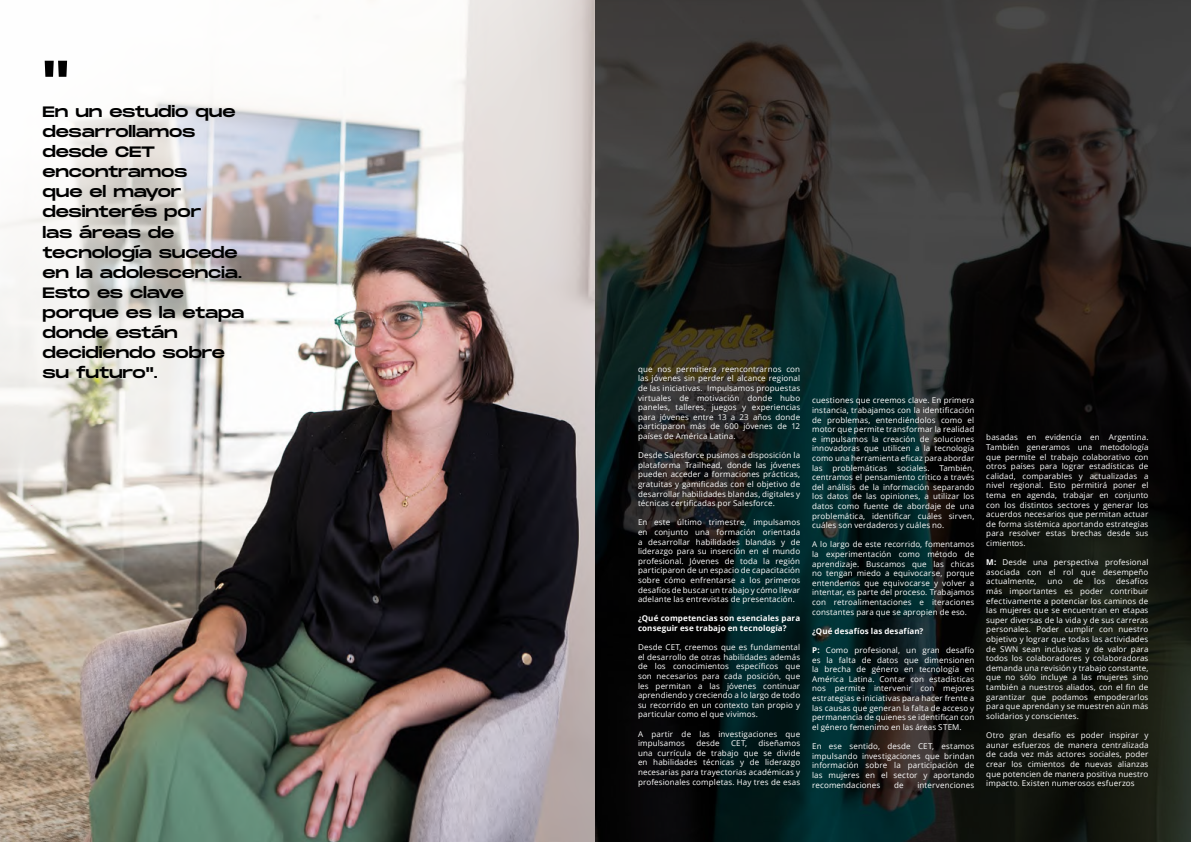
<style>
.page{position:relative;width:1191px;height:842px;background:#fff}
.page>*{position:absolute;margin:0;border:0;box-sizing:border-box;transform-origin:0 0}
.t1{font:50.2px "Monument Extended";color:#000}
.t2{font:15.1px/20.1px "Monument Extended";letter-spacing:-.01em;color:#000}
.t3{font:8px/9.6px "Open Sans";letter-spacing:.015em;color:#fff;text-align:justify}
.t4{font:700 8px/9.6px "Open Sans";letter-spacing:.015em;color:#fff}
.s1{font-weight:700}
</style>
<div class="page">
<img style="left:0;top:0;width:595px;height:842px">
<svg style="left:595px;top:0;width:596px;height:842px;background:#1b211f"></svg>
<h1 class="t1" style="left:43px;top:43px;width:28px">"</h1>
<h2 class="t2" style="left:43px;top:101px;width:203px">En un estudio que desarrollamos desde CET encontramos<br>que el mayor desinterés por<br>las áreas de tecnología sucede en la adolescencia.<br>Esto es clave porque es la etapa donde están decidiendo sobre su futuro".</h2>
<p class="t3" style="left:638px;top:364px;width:164px">que nos permitiera reencontrarnos con las jóvenes sin perder el alcance regional de las iniciativas. Impulsamos propuestas virtuales de motivación donde hubo paneles, talleres, juegos y experiencias para jóvenes entre 13 a 23 años donde participaron más de 600 jóvenes de 12 países de América Latina.</p>
<p class="t3" style="left:638px;top:450px;width:164px">Desde Salesforce pusimos a disposición la plataforma Trailhead, donde las jóvenes pueden acceder a formaciones prácticas, gratuitas y gamificadas con el objetivo de desarrollar habilidades blandas, digitales y técnicas certificadas por Salesforce.</p>
<p class="t3" style="left:638px;top:517px;width:164px">En este último trimestre, impulsamos en conjunto una formación orientada a desarrollar habilidades blandas y de liderazgo para su inserción en el mundo profesional. Jóvenes de toda la región participaron de un espacio de capacitación sobre cómo enfrentarse a los primeros desafíos de buscar un trabajo y cómo llevar adelante las entrevistas de presentación.</p>
<p class="t4" style="left:638px;top:613px;width:164px">¿Qué competencias son esenciales para conseguir ese trabajo en tecnología?</p>
<p class="t3" style="left:638px;top:642px;width:164px">Desde CET, creemos que es fundamental el desarrollo de otras habilidades además de los conocimientos específicos que son necesarios para cada posición, que les permitan a las jóvenes continuar aprendiendo y creciendo a lo largo de todo su recorrido en un contexto tan propio y particular como el que vivimos.</p>
<p class="t3" style="left:638px;top:729px;width:164px">A partir de las investigaciones que impulsamos</p>
<p class="t3" style="left:638px;top:738px;width:164px;text-indent:120px">diseñamos una currícula de trabajo que se divide en habilidades técnicas y de liderazgo necesarias para trayectorias académicas y profesionales completas. Hay tres de esas</p>
<p class="t3" style="left:696px;top:738px;width:25px">desde</p>
<p class="t3" style="left:731px;top:738px;width:18px">CET,</p>
<p class="t3" style="left:812px;top:395px;width:164px">cuestiones que creemos clave. En primera instancia, trabajamos con la identificación de problemas, entendiéndolos como el motor que permite transformar la realidad e impulsamos la creación de soluciones innovadoras que utilicen a la tecnología como una herramienta eficaz para abordar las problemáticas sociales. También, centramos el pensamiento crítico a través del análisis de la información separando los datos de las opiniones, a utilizar los datos como fuente de abordaje de una problemática, identificar cuáles sirven, cuáles son verdaderos y cuáles no.</p>
<p class="t3" style="left:812px;top:539px;width:164px">A lo largo de este recorrido, fomentamos la experimentación como método de aprendizaje. Buscamos que las chicas no tengan miedo a equivocarse, porque entendemos que equivocarse y volver a intentar, es parte del proceso. Trabajamos con retroalimentaciones e iteraciones constantes para que se apropien de eso.</p>
<p class="t4" style="left:812px;top:626px;width:113px">¿Qué desafíos las desafían?</p>
<p class="t3" style="left:812px;top:645px;width:164px"><span class="s1">P:</span> Como profesional, un gran desafío es la falta de datos que dimensionen la brecha de género en tecnología en América Latina. Contar con estadísticas nos permite intervenir con mejores estrategias e iniciativas para hacer frente a las causas que generan la falta de acceso y permanencia de quienes se identifican con el género femenimo en las áreas STEM.</p>
<p class="t3" style="left:812px;top:741px;width:164px">En ese sentido, desde CET, estamos impulsando investigaciones que brindan información sobre la participación de las mujeres en el sector y aportando recomendaciones</p>
<p class="t3" style="left:894px;top:779px;width:11px">de</p>
<p class="t3" style="left:917px;top:779px;width:58px">intervenciones</p>
<p class="t3" style="left:986px;top:432px;width:164px">basadas en evidencia en Argentina.<br>También generamos una metodología que permite el trabajo colaborativo con otros países para lograr estadísticas de calidad, comparables y actualizadas a nivel regional. Esto permitirá poner el tema en agenda, trabajar en conjunto con los distintos sectores y generar los acuerdos necesarios que permitan actuar de forma sistémica aportando estrategias para resolver estas brechas desde sus cimientos.</p>
<p class="t3" style="left:986px;top:557px;width:164px"><span class="s1">M:</span> Desde una perspectiva profesional asociada con el rol que desempeño actualmente,</p>
<p class="t3" style="left:986px;top:576px;width:164px;text-indent:130px">desafíos más importantes es poder contribuir efectivamente a potenciar los caminos de las mujeres que se encuentran en etapas super diversas de la vida y de sus carreras personales. Poder cumplir con nuestro objetivo y lograr que todas las actividades de SWN sean inclusivas y de valor para todos los colaboradores y colaboradoras demanda una revisión y trabajo constante, que no sólo incluye a las mujeres sino también a nuestros aliados, con el fin de garantizar que podamos empoderarlos para que aprendan y se muestren aún más solidarios y conscientes.</p>
<p class="t3" style="left:986px;top:730px;width:164px">Otro gran desafío es poder inspirar y aunar esfuerzos de manera centralizada de cada vez más actores sociales, poder crear los cimientos de nuevas alianzas que potencien de manera positiva nuestro impacto. Existen numerosos esfuerzos</p>
<p class="t3" style="left:1047px;top:576px;width:16px">uno</p>
<p class="t3" style="left:1073px;top:576px;width:11px">de</p>
<p class="t3" style="left:1094px;top:576px;width:12px">los</p>
</div>
